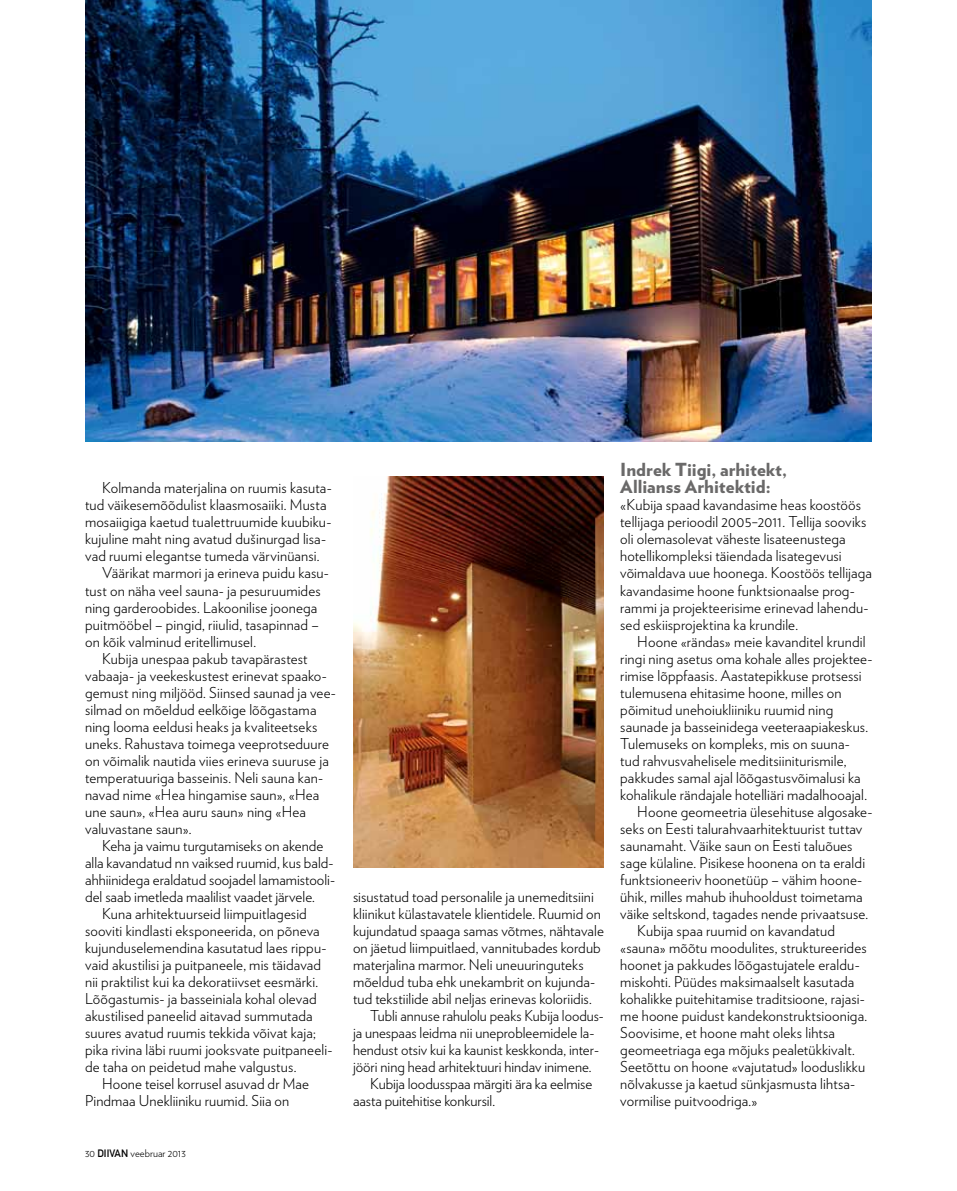
<style>
.page{position:relative;width:957px;height:1191px;background:#fff}
.page>*{position:absolute;margin:0;border:0;box-sizing:border-box;transform-origin:0 0}
.t1{font:900 18px/17px "Verlag";color:#6a6969}
.t2{font:300 15px/17px "Verlag";letter-spacing:.01em;color:#000}
.t3{font:300 10.5px "Verlag";color:#000}
.s1{font-family:"DIN Mittelschrift Std";font-weight:400}
</style>
<div class="page">
<img style="left:85px;top:0;width:787px;height:441px">
<img style="left:353px;top:476px;width:251px;height:391px">
<p class="t2" style="left:102px;top:479px;width:231px">Kolmanda materjalina on ruumis kasuta-</p>
<p class="t2" style="left:85px;top:496px;width:243px">tud väikesemõõdulist klaasmosaiiki. Musta</p>
<p class="t2" style="left:85px;top:513px;width:248px">mosaiigiga kaetud tualettruumide kuubiku-</p>
<p class="t2" style="left:85px;top:530px;width:243px">kujuline maht ning avatud dušinurgad lisa-</p>
<p class="t2" style="left:85px;top:547px;width:236px">vad ruumi elegantse tumeda värvinüansi.</p>
<p class="t2" style="left:102px;top:564px;width:228px">Väärikat marmori ja erineva puidu kasu-</p>
<p class="t2" style="left:85px;top:581px;width:237px">tust on näha veel sauna- ja pesuruumides</p>
<p class="t2" style="left:85px;top:598px;width:234px">ning garderoobides. Lakoonilise joonega</p>
<p class="t2" style="left:85px;top:615px;width:235px">puitmööbel – pingid, riiulid, tasapinnad –</p>
<p class="t2" style="left:85px;top:632px;width:172px">on kõik valminud eritellimusel.</p>
<p class="t2" style="left:102px;top:649px;width:207px">Kubija unespaa pakub tavapärastest</p>
<p class="t2" style="left:85px;top:666px;width:243px">vabaaja- ja veekeskustest erinevat spaako-</p>
<p class="t2" style="left:85px;top:683px;width:252px">gemust ning miljööd. Siinsed saunad ja vee-</p>
<p class="t2" style="left:85px;top:700px;width:233px">silmad on mõeldud eelkõige lõõgastama</p>
<p class="t2" style="left:85px;top:717px;width:234px">ning looma eeldusi heaks ja kvaliteetseks</p>
<p class="t2" style="left:85px;top:734px;width:245px">uneks. Rahustava toimega veeprotseduure</p>
<p class="t2" style="left:85px;top:751px;width:245px">on võimalik nautida viies erineva suuruse ja</p>
<p class="t2" style="left:85px;top:768px;width:240px">temperatuuriga basseinis. Neli sauna kan-</p>
<p class="t2" style="left:85px;top:785px;width:236px">navad nime «Hea hingamise saun», «Hea</p>
<p class="t2" style="left:85px;top:802px;width:222px">une saun», «Hea auru saun» ning «Hea</p>
<p class="t2" style="left:85px;top:819px;width:108px">valuvastane saun».</p>
<p class="t2" style="left:102px;top:836px;width:223px">Keha ja vaimu turgutamiseks on akende</p>
<p class="t2" style="left:85px;top:853px;width:250px">alla kavandatud nn vaiksed ruumid, kus bald-</p>
<p class="t2" style="left:85px;top:870px;width:252px">ahhiinidega eraldatud soojadel lamamistooli-</p>
<p class="t2" style="left:85px;top:887px;width:231px">del saab imetleda maalilist vaadet järvele.</p>
<p class="t2" style="left:102px;top:904px;width:206px">Kuna arhitektuurseid liimpuitlagesid</p>
<p class="t2" style="left:85px;top:921px;width:236px">sooviti kindlasti eksponeerida, on põneva</p>
<p class="t2" style="left:85px;top:938px;width:243px">kujunduselemendina kasutatud laes rippu-</p>
<p class="t2" style="left:85px;top:955px;width:238px">vaid akustilisi ja puitpaneele, mis täidavad</p>
<p class="t2" style="left:85px;top:972px;width:235px">nii praktilist kui ka dekoratiivset eesmärki.</p>
<p class="t2" style="left:85px;top:989px;width:233px">Lõõgastumis- ja basseiniala kohal olevad</p>
<p class="t2" style="left:85px;top:1006px;width:229px">akustilised paneelid aitavad summutada</p>
<p class="t2" style="left:85px;top:1023px;width:232px">suures avatud ruumis tekkida võivat kaja;</p>
<p class="t2" style="left:85px;top:1040px;width:249px">pika rivina läbi ruumi jooksvate puitpaneeli-</p>
<p class="t2" style="left:85px;top:1057px;width:213px">de taha on peidetud mahe valgustus.</p>
<p class="t2" style="left:102px;top:1074px;width:208px">Hoone teisel korrusel asuvad dr Mae</p>
<p class="t2" style="left:85px;top:1091px;width:206px">Pindmaa Unekliiniku ruumid. Siia on</p>
<p class="t3" style="left:85px;top:1145px;width:102px">30 <span class="s1">DIIVAN</span> veebruar 2013</p>
<p class="t2" style="left:353px;top:887px;width:242px">sisustatud toad personalile ja unemeditsiini</p>
<p class="t2" style="left:353px;top:904px;width:249px">kliinikut külastavatele klientidele. Ruumid on</p>
<p class="t2" style="left:353px;top:921px;width:252px">kujundatud spaaga samas võtmes, nähtavale</p>
<p class="t2" style="left:353px;top:938px;width:249px">on jäetud liimpuitlaed, vannitubades kordub</p>
<p class="t2" style="left:353px;top:955px;width:232px">materjalina marmor. Neli uneuuringuteks</p>
<p class="t2" style="left:353px;top:972px;width:244px">mõeldud tuba ehk unekambrit on kujunda-</p>
<p class="t2" style="left:353px;top:989px;width:240px">tud tekstiilide abil neljas erinevas koloriidis.</p>
<p class="t2" style="left:370px;top:1006px;width:235px">Tubli annuse rahulolu peaks Kubija loodus-</p>
<p class="t2" style="left:353px;top:1023px;width:243px">ja unespaas leidma nii uneprobleemidele la-</p>
<p class="t2" style="left:353px;top:1040px;width:248px">hendust otsiv kui ka kaunist keskkonda, inter-</p>
<p class="t2" style="left:353px;top:1057px;width:240px">jööri ning head arhitektuuri hindav inimene.</p>
<p class="t2" style="left:370px;top:1074px;width:224px">Kubija loodusspaa märgiti ära ka eelmise</p>
<p class="t2" style="left:353px;top:1091px;width:144px">aasta puitehitise konkursil.</p>
<p class="t1" style="left:620px;top:460px;width:168px">Indrek Tiigi, arhitekt,<br>Allianss Arhitektid:</p>
<p class="t2" style="left:620px;top:496px;width:253px">«Kubija spaad kavandasime heas koostöös tellijaga perioodil 2005−2011. Tellija sooviks oli olemasolevat väheste lisateenustega hotellikompleksi täiendada lisategevusi võimaldava uue hoonega. Koostöös tellijaga kavandasime hoone funktsionaalse prog&shy;rammi ja projekteerisime erinevad lahendu&shy;sed eskiisprojektina ka krundile.</p>
<p class="t2" style="left:637px;top:632px;width:230px">Hoone «rändas» meie kavanditel krundil</p>
<p class="t2" style="left:620px;top:649px;width:254px">ringi ning asetus oma kohale alles projektee-</p>
<p class="t2" style="left:620px;top:666px;width:243px">rimise lõppfaasis. Aastatepikkuse protsessi</p>
<p class="t2" style="left:620px;top:683px;width:223px">tulemusena ehitasime hoone, milles on</p>
<p class="t2" style="left:620px;top:700px;width:215px">põimitud unehoiukliiniku ruumid ning</p>
<p class="t2" style="left:620px;top:717px;width:250px">saunade ja basseinidega veeteraapiakeskus.</p>
<p class="t2" style="left:620px;top:734px;width:231px">Tulemuseks on kompleks, mis on suuna-</p>
<p class="t2" style="left:620px;top:751px;width:228px">tud rahvusvahelisele meditsiiniturismile,</p>
<p class="t2" style="left:620px;top:768px;width:242px">pakkudes samal ajal lõõgastusvõimalusi ka</p>
<p class="t2" style="left:620px;top:785px;width:248px">kohalikule rändajale hotelliäri madalhooajal.</p>
<p class="t2" style="left:637px;top:802px;width:237px">Hoone geomeetria ülesehituse algosake-</p>
<p class="t2" style="left:620px;top:819px;width:244px">seks on Eesti talurahvaarhitektuurist tuttav</p>
<p class="t2" style="left:620px;top:836px;width:234px">saunamaht. Väike saun on Eesti taluõues</p>
<p class="t2" style="left:620px;top:853px;width:246px">sage külaline. Pisikese hoonena on ta eraldi</p>
<p class="t2" style="left:620px;top:870px;width:244px">funktsioneeriv hoonetüüp – vähim hoone-</p>
<p class="t2" style="left:620px;top:887px;width:244px">ühik, milles mahub ihuhooldust toimetama</p>
<p class="t2" style="left:620px;top:904px;width:249px">väike seltskond, tagades nende privaatsuse.</p>
<p class="t2" style="left:637px;top:921px;width:199px">Kubija spaa ruumid on kavandatud</p>
<p class="t2" style="left:620px;top:938px;width:248px">«sauna» mõõtu moodulites, struktureerides</p>
<p class="t2" style="left:620px;top:955px;width:241px">hoonet ja pakkudes lõõgastujatele eraldu-</p>
<p class="t2" style="left:620px;top:972px;width:235px">miskohti. Püüdes maksimaalselt kasutada</p>
<p class="t2" style="left:620px;top:989px;width:246px">kohalikke puitehitamise traditsioone, rajasi-</p>
<p class="t2" style="left:620px;top:1006px;width:248px">me hoone puidust kandekonstruktsiooniga.</p>
<p class="t2" style="left:620px;top:1023px;width:216px">Soovisime, et hoone maht oleks lihtsa</p>
<p class="t2" style="left:620px;top:1040px;width:236px">geomeetriaga ega mõjuks pealetükkivalt.</p>
<p class="t2" style="left:620px;top:1057px;width:246px">Seetõttu on hoone «vajutatud» looduslikku</p>
<p class="t2" style="left:620px;top:1074px;width:237px">nõlvakusse ja kaetud sünkjasmusta lihtsa-</p>
<p class="t2" style="left:620px;top:1091px;width:139px">vormilise puitvoodriga.»</p>
</div>
